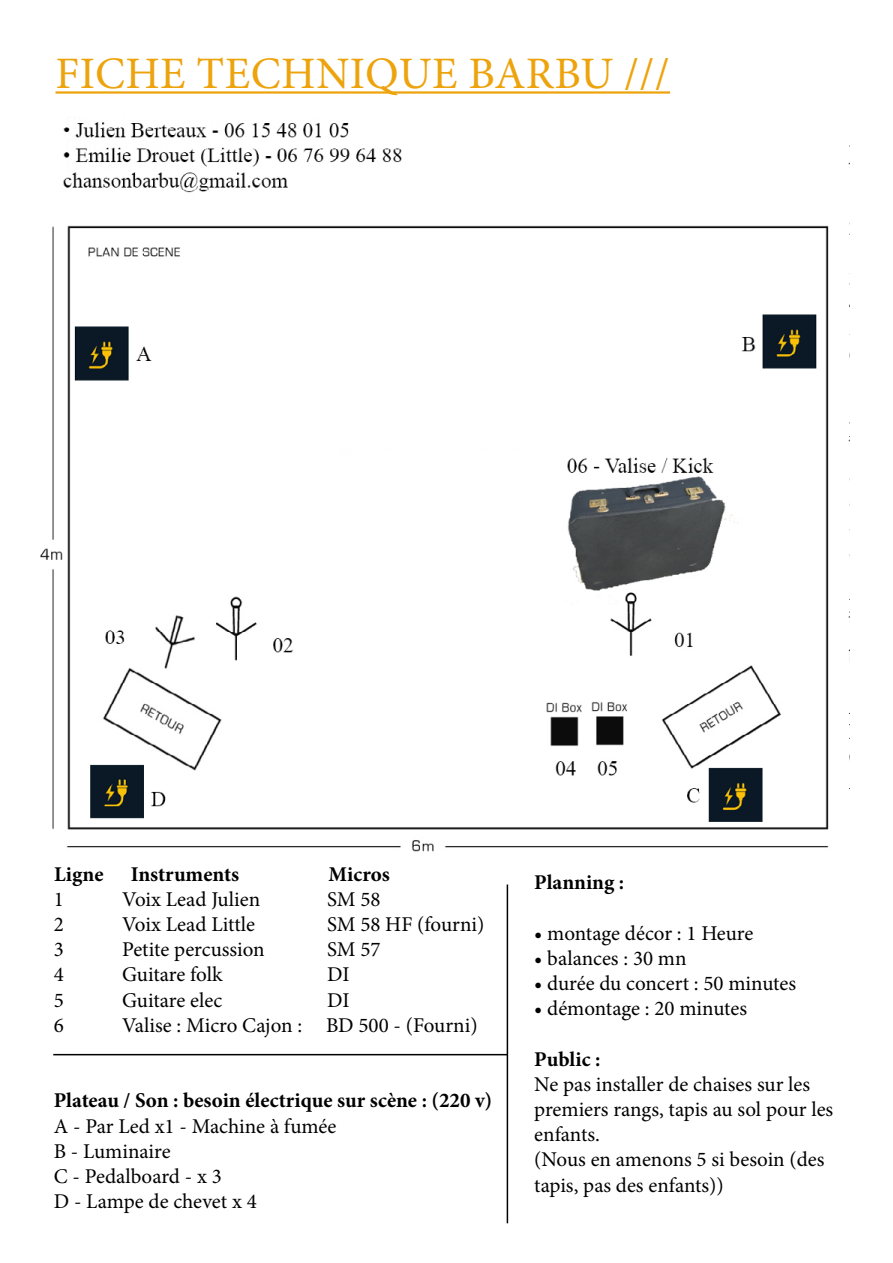
<style>
.page{position:relative;width:893px;height:1263px;background:#fff}
.page>*{position:absolute;margin:0;border:0;box-sizing:border-box;transform-origin:0 0}
.t1{font:45px "Minion Pro";letter-spacing:.01em;color:#eda30c}
.t2{font:21px/25.2px "Minion Pro";color:#000}
.t3{font:700 21px "Minion Pro";color:#000}
</style>
<div class="page">
<img style="left:40px;top:122px;width:809px;height:730px">
<hr style="left:53px;top:1054px;width:454px;height:1px;background:#000">
<hr style="left:507px;top:884px;width:1px;height:339px;background:#000">
<hr style="left:56px;top:91px;width:614px;height:3px;background:#eda30c">
<h1 class="t1" style="left:56px;top:43px;width:616px">FICHE TECHNIQUE BARBU ///</h1>
<p class="t3" style="left:54px;top:859px;width:51px">Ligne</p>
<p class="t3" style="left:131px;top:859px;width:110px">Instruments</p>
<p class="t3" style="left:329px;top:859px;width:63px">Micros</p>
<p class="t2" style="left:54px;top:887px;width:12px">1</p>
<p class="t2" style="left:122px;top:887px;width:139px">Voix Lead Julien</p>
<p class="t2" style="left:327px;top:887px;width:55px">SM 58</p>
<p class="t2" style="left:54px;top:912px;width:12px">2</p>
<p class="t2" style="left:122px;top:912px;width:134px">Voix Lead Little</p>
<p class="t2" style="left:327px;top:912px;width:159px">SM 58 HF (fourni)</p>
<p class="t2" style="left:54px;top:937px;width:12px">3</p>
<p class="t2" style="left:122px;top:937px;width:144px">Petite percussion</p>
<p class="t2" style="left:327px;top:937px;width:55px">SM 57</p>
<p class="t2" style="left:54px;top:962px;width:12px">4</p>
<p class="t2" style="left:122px;top:962px;width:102px">Guitare folk</p>
<p class="t2" style="left:327px;top:962px;width:24px">DI</p>
<p class="t2" style="left:54px;top:987px;width:12px">5</p>
<p class="t2" style="left:122px;top:987px;width:102px">Guitare elec</p>
<p class="t2" style="left:327px;top:987px;width:24px">DI</p>
<p class="t2" style="left:54px;top:1013px;width:12px">6</p>
<p class="t2" style="left:122px;top:1013px;width:357px">Valise : Micro Cajon : BD 500 - (Fourni)</p>
<p class="t3" style="left:54px;top:1086px;width:440px">Plateau / Son : besoin électrique sur scène : (220 v)</p>
<p class="t2" style="left:54px;top:1113px;width:284px">A - Par Led x1 - Machine à fumée<br>B - Luminaire<br>C - Pedalboard - x 3<br>D - Lampe de chevet x 4</p>
<p class="t3" style="left:534px;top:868px;width:91px">Planning :</p>
<p class="t2" style="left:534px;top:920px;width:221px">• montage décor : 1 Heure</p>
<p class="t2" style="left:534px;top:945px;width:154px">• balances : 30 mn</p>
<p class="t2" style="left:534px;top:971px;width:263px">• durée du concert : 50 minutes</p>
<p class="t2" style="left:534px;top:996px;width:214px">• démontage : 20 minutes</p>
<p class="t3" style="left:534px;top:1044px;width:68px">Public :</p>
<p class="t2" style="left:534px;top:1071px;width:301px">Ne pas installer de chaises sur les premiers rangs, tapis au sol pour les enfants.<br>(Nous en amenons 5 si besoin (des tapis, pas des enfants))</p>
</div>
